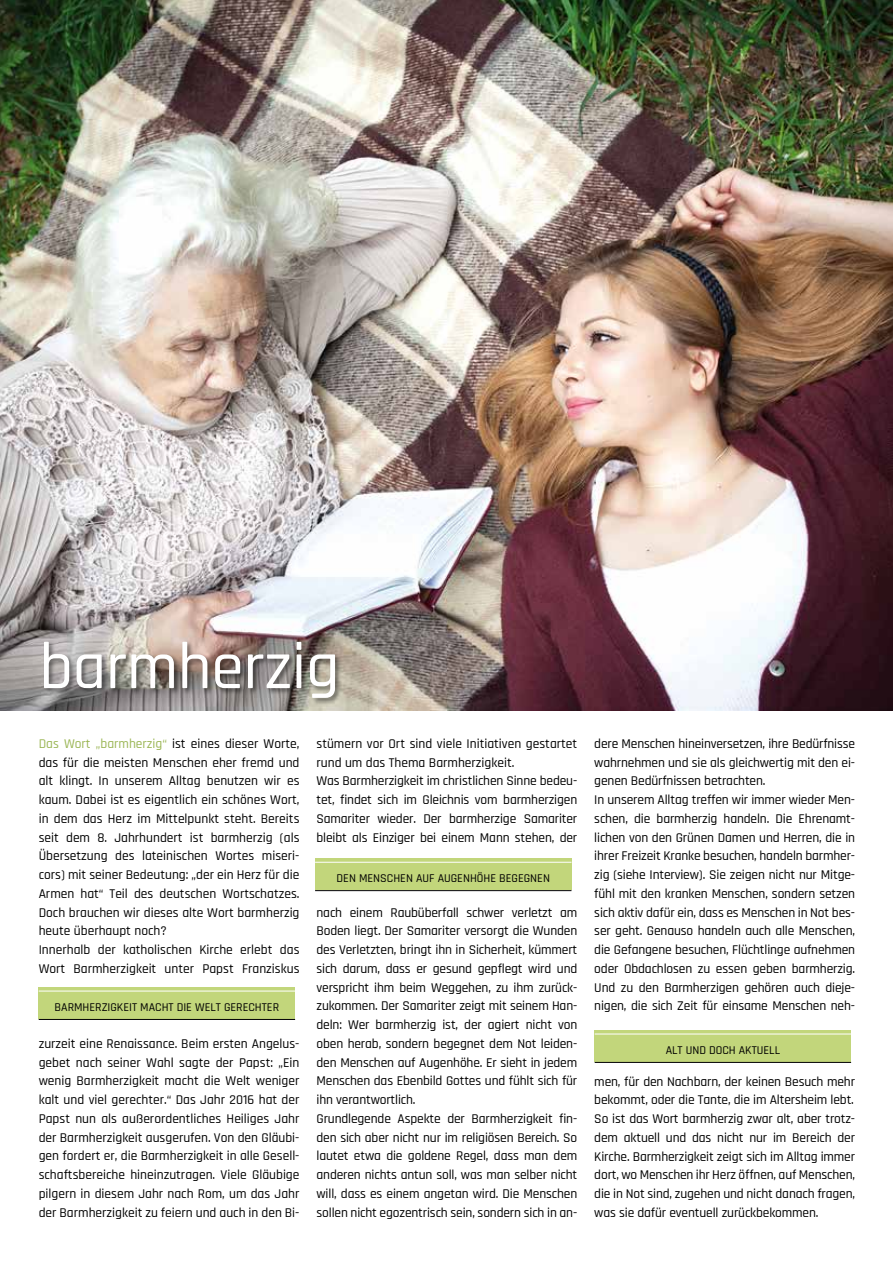
<style>
.page{position:relative;width:893px;height:1263px;background:#fff}
.page>*{position:absolute;margin:0;border:0;box-sizing:border-box;transform-origin:0 0}
.t1{font:500 66px "Rajdhani";letter-spacing:-.005em;color:#fff}
.t2{font:500 13.5px/18.8px "Rajdhani";letter-spacing:-.01em;color:#000}
.t3{font:500 12px "Rajdhani";color:#000}
.s1{color:#9bb655}
</style>
<div class="page">
<img style="left:0;top:0;width:893px;height:710px">
<div style="left:42px;top:640px;width:300px;height:65px;background:#000;opacity:.5"></div>
<div style="left:39px;top:987px;width:256px;height:32px;background:#c2d67b"></div>
<hr style="left:39px;top:991px;width:256px;height:1px;background:#fff">
<hr style="left:39px;top:1019px;width:256px;height:1px;background:#000">
<div style="left:315px;top:858px;width:256px;height:32px;background:#c2d67b"></div>
<hr style="left:315px;top:862px;width:256px;height:1px;background:#fff">
<hr style="left:315px;top:890px;width:256px;height:1px;background:#000">
<div style="left:595px;top:1030px;width:256px;height:32px;background:#c2d67b"></div>
<hr style="left:595px;top:1034px;width:256px;height:1px;background:#fff">
<hr style="left:595px;top:1062px;width:256px;height:1px;background:#000">
<h1 class="t1" style="left:39px;top:629px;width:302px">barmherzig</h1>
<p class="t2" style="left:39px;top:734px;width:262px"><span class="s1">Das Wort „barmherzig“</span> ist eines dieser Worte, das für die meisten Menschen eher fremd und alt klingt. In unserem Alltag benutzen wir es kaum. Dabei ist es eigentlich ein schönes Wort, in dem das Herz im Mittelpunkt steht. Bereits seit dem 8. Jahrhundert ist barmherzig (als Übersetzung des lateinischen Wortes miseri&shy;cors) mit seiner Bedeutung: „der ein Herz für die Armen hat“ Teil des deutschen Wortschatzes.<br>Doch brauchen wir dieses alte Wort barmherzig heute überhaupt noch?<br>Innerhalb der katholischen Kirche erlebt das Wort Barmherzigkeit unter Papst Franziskus</p>
<p class="t3" style="left:55px;top:1000px;width:226px">BARMHERZIGKEIT MACHT DIE WELT GERECHTER</p>
<p class="t2" style="left:39px;top:1035px;width:262px;text-align:justify">zurzeit eine Renaissance. Beim ersten Angelus&shy;gebet nach seiner Wahl sagte der Papst: „Ein wenig Barmherzigkeit macht die Welt weniger kalt und viel gerechter.“ Das Jahr 2016 hat der Papst nun als außerordentliches Heiliges Jahr der Barmherzigkeit ausgerufen. Von den Gläubi&shy;gen fordert er, die Barmherzigkeit in alle Gesell&shy;schaftsbereiche hineinzutragen. Viele Gläubige pilgern in diesem Jahr nach Rom, um das Jahr der Barmherzigkeit zu feiern und auch in den Bi-</p>
<p class="t2" style="left:316px;top:735px;width:262px">stümern vor Ort sind viele Initiativen gestartet rund um das Thema Barmherzigkeit.<br>Was Barmherzigkeit im christlichen Sinne bedeu&shy;tet, findet sich im Gleichnis vom barmherzigen Samariter wieder. Der barmherzige Samariter bleibt als Einziger bei einem Mann stehen, der</p>
<p class="t3" style="left:337px;top:871px;width:215px">DEN MENSCHEN AUF AUGENHÖHE BEGEGNEN</p>
<p class="t2" style="left:316px;top:903px;width:262px">nach einem Raubüberfall schwer verletzt am Boden liegt. Der Samariter versorgt die Wunden des Verletzten, bringt ihn in Sicherheit, kümmert sich darum, dass er gesund gepflegt wird und verspricht ihm beim Weggehen, zu ihm zurück&shy;zukommen. Der Samariter zeigt mit seinem Han&shy;deln: Wer barmherzig ist, der agiert nicht von oben herab, sondern begegnet dem Not leiden&shy;den Menschen auf Augenhöhe. Er sieht in jedem Menschen das Ebenbild Gottes und fühlt sich für ihn verantwortlich.<br>Grundlegende Aspekte der Barmherzigkeit fin&shy;den sich aber nicht nur im religiösen Bereich. So lautet etwa die goldene Regel, dass man dem anderen nichts antun soll, was man selber nicht will, dass es einem angetan wird. Die Menschen sollen nicht egozentrisch sein, sondern sich in an-</p>
<p class="t2" style="left:594px;top:735px;width:262px">dere Menschen hineinversetzen, ihre Bedürfnisse wahrnehmen und sie als gleichwertig mit den ei&shy;genen Bedürfnissen betrachten.<br>In unserem Alltag treffen wir immer wieder Men&shy;schen, die barmherzig handeln. Die Ehrenamt&shy;lichen von den Grünen Damen und Herren, die in ihrer Freizeit Kranke besuchen, handeln barmher&shy;zig (siehe Interview). Sie zeigen nicht nur Mitge&shy;fühl mit den kranken Menschen, sondern setzen sich aktiv dafür ein, dass es Menschen in Not bes&shy;ser geht. Genauso handeln auch alle Menschen, die Gefangene besuchen, Flüchtlinge aufnehmen oder Obdachlosen zu essen geben barmherzig.<br>Und zu den Barmherzigen gehören auch dieje&shy;nigen, die sich Zeit für einsame Menschen neh-</p>
<p class="t3" style="left:666px;top:1043px;width:116px">ALT UND DOCH AKTUELL</p>
<p class="t2" style="left:594px;top:1072px;width:262px;text-align:justify">men, für den Nachbarn, der keinen Besuch mehr bekommt, oder die Tante, die im Altersheim lebt.<br>So ist das Wort barmherzig zwar alt, aber trotz&shy;dem aktuell und das nicht nur im Bereich der Kirche. Barmherzigkeit zeigt sich im Alltag immer dort, wo Menschen ihr Herz öffnen, auf Menschen, die in Not sind, zugehen und nicht danach fragen, was sie dafür eventuell zurückbekommen.</p>
</div>
